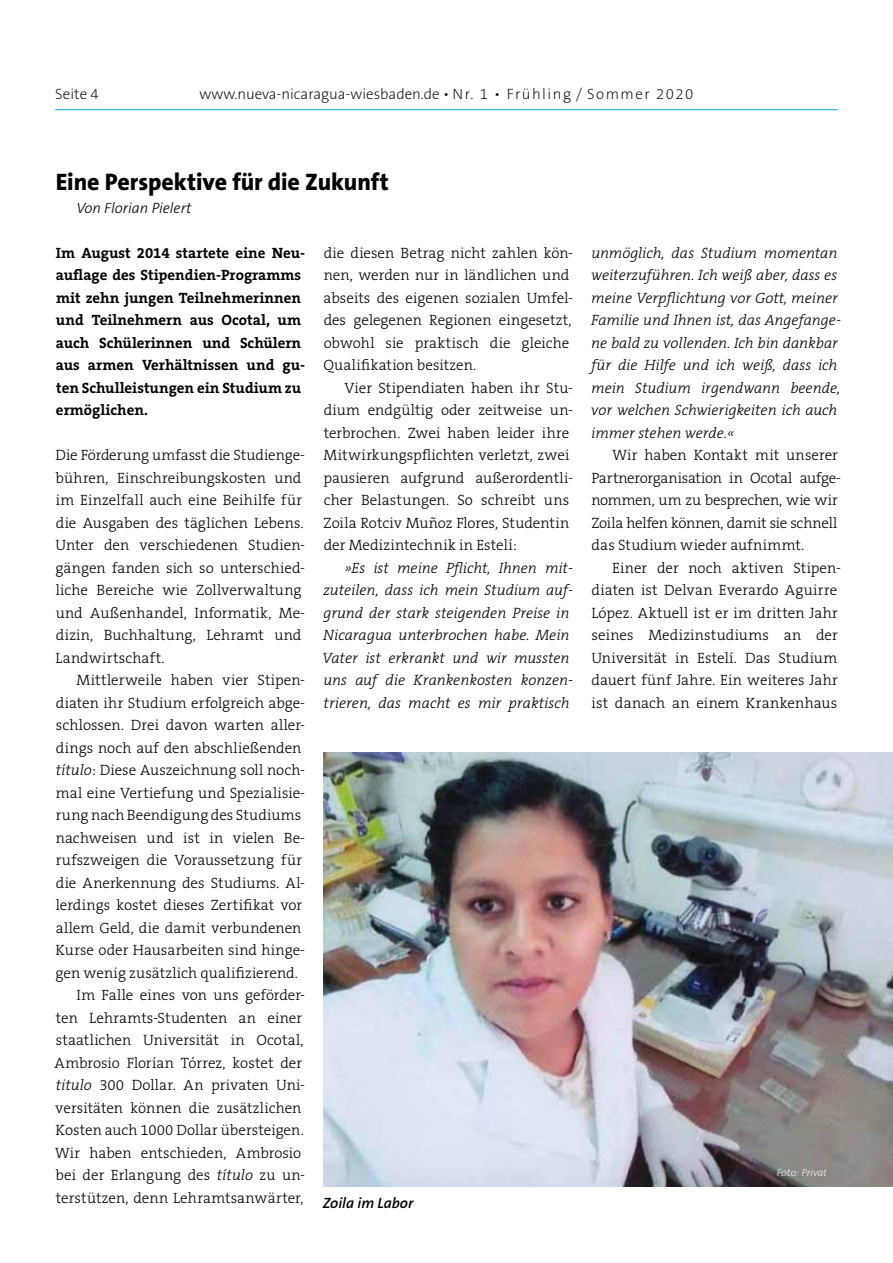
<style>
.page{position:relative;width:893px;height:1263px;background:#fff}
.page>*{position:absolute;margin:0;border:0;box-sizing:border-box;transform-origin:0 0}
.t1{font:800 24px "The Sans B8";letter-spacing:-.005em;color:#000}
.t2{font:300 15px/22.5px "The Serif B3";letter-spacing:.005em;color:#000}
.t3{font:italic 300 15px/22.5px "The Serif B3";color:#000}
.t4{font:700 15px/22.5px "The Serif B7";color:#000}
.t5{font:200 15px "The Sans B2";color:#000}
.t6{font:italic 300 15px "The Sans B3";color:#000}
.t7{font:italic 600 15px "The Sans B6";color:#000}
.t8{font:italic 200 10.5px "The Sans B2";color:#fff}
.s1{font-style:italic}
</style>
<div class="page">
<hr style="left:55px;top:109px;width:783px;height:1px;background:#009ee0">
<img style="left:323px;top:752px;width:570px;height:434px">
<p class="t5" style="left:55px;top:86px;width:45px">Seite 4</p>
<p class="t5" style="left:199px;top:86px;width:495px">www.nueva-nicaragua-wiesbaden.de • Nr. 1 • Frühling / Sommer 2020</p>
<h1 class="t1" style="left:56px;top:169px;width:334px">Eine Perspektive für die Zukunft</h1>
<p class="t6" style="left:77px;top:200px;width:117px">Von Florian Pielert</p>
<p class="t4" style="left:56px;top:242px;width:251px">Im August 2014 startete eine Neu&shy;auflage des Stipendien-Programms mit zehn jungen Teilnehmerinnen und Teilnehmern aus Ocotal, um auch Schülerinnen und Schülern aus armen Verhältnissen und gu&shy;ten Schulleistungen ein Studium zu ermöglichen.</p>
<p class="t2" style="left:56px;top:445px;width:251px">Die Förderung umfasst die Studienge&shy;bühren, Einschreibungskosten und im Einzelfall auch eine Beihilfe für die Ausgaben des täglichen Lebens.<br>Unter den verschiedenen Studien&shy;gängen fanden sich so unterschied&shy;liche Bereiche wie Zollverwaltung und Außenhandel, Informatik, Me&shy;dizin, Buchhaltung, Lehramt und Landwirtschaft.</p>
<p class="t2" style="left:77px;top:670px;width:230px">Mittlerweile haben vier Stipen-</p>
<p class="t2" style="left:56px;top:692px;width:251px">diaten ihr Studium erfolgreich abge-</p>
<p class="t2" style="left:56px;top:715px;width:251px">schlossen. Drei davon warten aller-</p>
<p class="t2" style="left:56px;top:737px;width:247px">dings noch auf den abschließenden</p>
<p class="t2" style="left:56px;top:760px;width:251px"><span class="s1">título</span>: Diese Auszeichnung soll noch-</p>
<p class="t2" style="left:56px;top:782px;width:251px">mal eine Vertiefung und Spezialisie-</p>
<p class="t2" style="left:56px;top:805px;width:247px">rung nach Beendigung des Studiums</p>
<p class="t2" style="left:56px;top:827px;width:251px">nachweisen und ist in vielen Be-</p>
<p class="t2" style="left:56px;top:850px;width:248px">rufszweigen die Voraussetzung für</p>
<p class="t2" style="left:56px;top:872px;width:251px">die Anerkennung des Studiums. Al-</p>
<p class="t2" style="left:56px;top:895px;width:248px">lerdings kostet dieses Zertifikat vor</p>
<p class="t2" style="left:56px;top:917px;width:247px">allem Geld, die damit verbundenen</p>
<p class="t2" style="left:56px;top:940px;width:251px">Kurse oder Hausarbeiten sind hinge-</p>
<p class="t2" style="left:56px;top:962px;width:244px">gen wenig zusätzlich qualifizierend.</p>
<p class="t2" style="left:77px;top:985px;width:230px">Im Falle eines von uns geförder-</p>
<p class="t2" style="left:56px;top:1007px;width:248px">ten Lehramts-Studenten an einer</p>
<p class="t2" style="left:56px;top:1030px;width:249px">staatlichen Universität in Ocotal,</p>
<p class="t2" style="left:55px;top:1052px;width:249px">Ambrosio Florían Tórrez, kostet der</p>
<p class="t2" style="left:56px;top:1075px;width:251px"><span class="s1">titulo</span> 300 Dollar. An privaten Uni-</p>
<p class="t2" style="left:55px;top:1097px;width:248px">versitäten können die zusätzlichen</p>
<p class="t2" style="left:56px;top:1120px;width:250px">Kosten auch 1000 Dollar übersteigen.</p>
<p class="t2" style="left:55px;top:1142px;width:248px">Wir haben entschieden, Ambrosio</p>
<p class="t2" style="left:56px;top:1165px;width:251px">bei der Erlangung des <span class="s1">título</span> zu un-</p>
<p class="t2" style="left:56px;top:1187px;width:249px">terstützen, denn Lehramtsanwärter,</p>
<p class="t2" style="left:323px;top:242px;width:251px">die diesen Betrag nicht zahlen kön&shy;nen, werden nur in ländlichen und abseits des eigenen sozialen Umfel&shy;des gelegenen Regionen eingesetzt, obwohl sie praktisch die gleiche Qualifikation besitzen.</p>
<p class="t2" style="left:323px;top:377px;width:251px;text-indent:21px">Vier Stipendiaten haben ihr Stu&shy;dium endgültig oder zeitweise un&shy;terbrochen. Zwei haben leider ihre Mitwirkungspflichten verletzt, zwei pausieren aufgrund außerordentli&shy;cher Belastungen. So schreibt uns Zoila Rotciv Muñoz Flores, Studentin der Medizintechnik in Estelí:</p>
<p class="t3" style="left:322px;top:557px;width:252px;text-indent:22px">»Es ist meine Pflicht, Ihnen mit&shy;zuteilen, dass ich mein Studium auf&shy;grund der stark steigenden Preise in Nicaragua unterbrochen habe. Mein Vater ist erkrankt und wir mussten uns auf die Krankenkosten konzen&shy;trieren, das macht es mir praktisch</p>
<p class="t7" style="left:323px;top:1195px;width:92px">Zoila im Labor</p>
<p class="t3" style="left:591px;top:242px;width:251px">unmöglich, das Studium momentan weiterzuführen. Ich weiß aber, dass es meine Verpflichtung vor Gott, meiner Familie und Ihnen ist, das Angefange&shy;ne bald zu vollenden. Ich bin dankbar für die Hilfe und ich weiß, dass ich mein Studium irgendwann beende, vor welchen Schwierigkeiten ich auch immer stehen werde.«</p>
<p class="t2" style="left:591px;top:445px;width:251px;text-indent:21px">Wir haben Kontakt mit unserer Partnerorganisation in Ocotal aufge&shy;nommen, um zu besprechen, wie wir Zoila helfen können, damit sie schnell das Studium wieder aufnimmt.</p>
<p class="t2" style="left:591px;top:557px;width:251px;text-indent:21px">Einer der noch aktiven Stipen&shy;diaten ist Delvan Everardo Aguirre López. Aktuell ist er im dritten Jahr seines Medizinstudiums an der Universität in Estelí. Das Studium dauert fünf Jahre. Ein weiteres Jahr ist danach an einem Krankenhaus</p>
<p class="t8" style="left:777px;top:1167px;width:52px">Foto: Privat</p>
</div>
